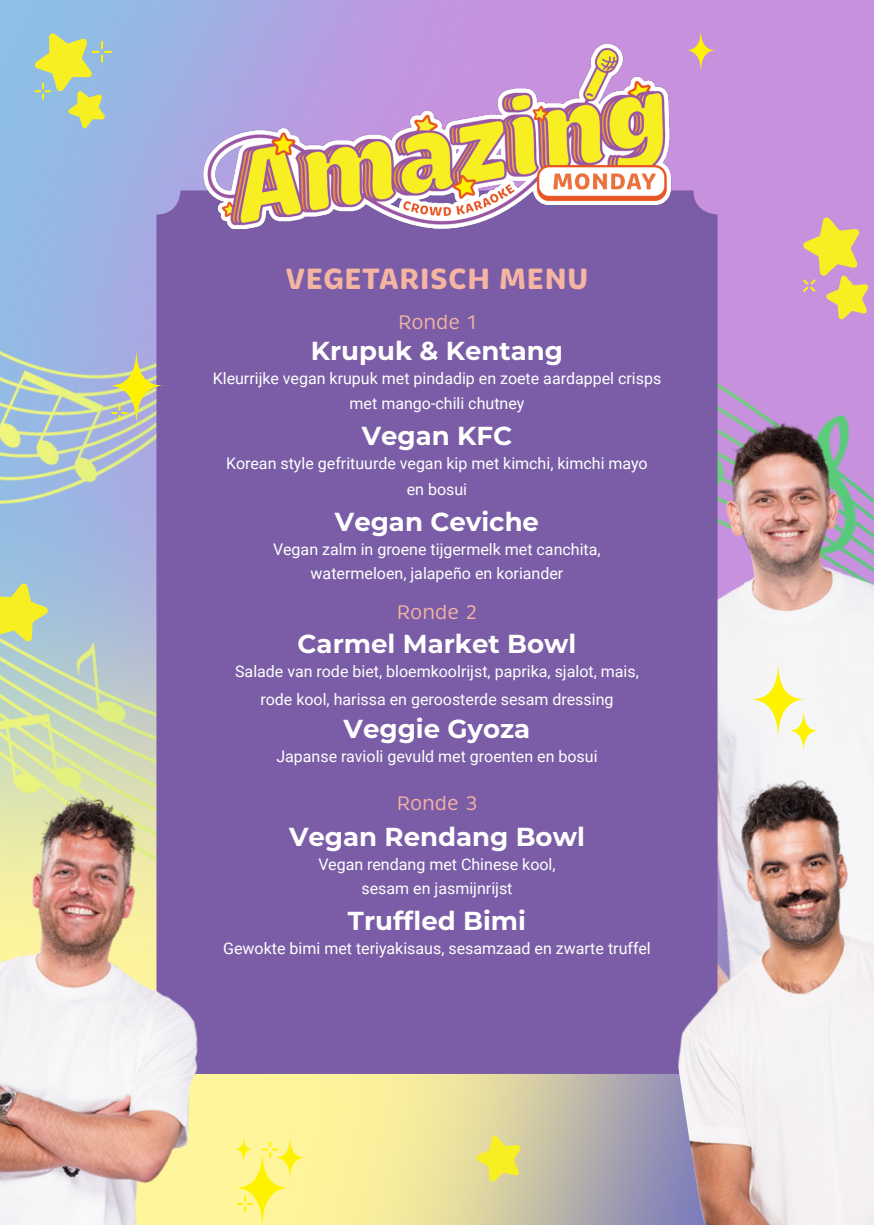
<style>
.page{position:relative;width:874px;height:1225px;background:#fff}
.page>*{position:absolute;margin:0;border:0;box-sizing:border-box;transform-origin:0 0}
.t1{font:700 30px "Brevia";color:#f5b5a2}
.t2{font:100 26px "Montserrat";color:#fff}
.t3{font:20px "Brevia";color:#f6b6a3}
.t4{font:20px "Brevia";color:#f5b5a2}
.t5{font:16px "Roboto";color:#fff}
</style>
<div class="page">
<img style="left:0;top:211px;width:873px;height:567px">
<img style="left:717px;top:392px;width:156px;height:360px">
<div style="left:156px;top:190px;width:561px;height:884px;background:#7a5da6;border-radius:24px"></div>
<img style="left:0;top:778px;width:283px;height:447px">
<img style="left:635px;top:752px;width:238px;height:473px">
<svg style="left:749px;top:661px;width:56px;height:79px;fill:#f5f5f7"></svg>
<svg style="left:787px;top:709px;width:31px;height:44px"></svg>
<svg style="left:108px;top:347px;width:56px;height:79px;background:#bfbd9b"></svg>
<svg style="left:474px;top:1117px;width:47px;height:67px;background:#e6de75"></svg>
<svg style="left:0;top:581px;width:50px;height:61px;background:#ced97a"></svg>
<svg style="left:274px;top:1136px;width:31px;height:44px"></svg>
<svg style="left:234px;top:1136px;width:19px;height:26px"></svg>
<svg style="left:111px;top:405px;width:16px;height:16px"></svg>
<svg style="left:33px;top:32px;width:79px;height:98px;background:#b4cca3"></svg>
<svg style="left:234px;top:1141px;width:56px;height:84px;background:#fef478"></svg>
<svg style="left:800px;top:207px;width:68px;height:115px;background:#d8b29a"></svg>
<svg style="left:685px;top:29px;width:30px;height:44px"></svg>
<img style="left:181px;top:41px;width:512px;height:189px">
<p class="t1" style="left:285px;top:260px;width:304px">VEGETARISCH MENU</p>
<p class="t4" style="left:398px;top:310px;width:79px">Ronde 1</p>
<p class="t2" style="left:311px;top:334px;width:254px">Krupuk &amp; Kentang</p>
<p class="t5" style="left:213px;top:367px;width:450px">Kleurrijke vegan krupuk met pindadip en zoete aardappel crisps</p>
<p class="t5" style="left:349px;top:391px;width:176px">met mango-chili chutney</p>
<p class="t2" style="left:361px;top:418px;width:152px">Vegan KFC</p>
<p class="t5" style="left:226px;top:451px;width:423px">Korean style gefrituurde vegan kip met kimchi, kimchi mayo</p>
<p class="t5" style="left:406px;top:478px;width:62px">en bosui</p>
<p class="t2" style="left:335px;top:505px;width:205px">Vegan Ceviche</p>
<p class="t5" style="left:273px;top:538px;width:329px">Vegan zalm in groene tijgermelk met canchita,</p>
<p class="t5" style="left:310px;top:562px;width:254px">watermeloen, jalapeño en koriander</p>
<p class="t3" style="left:396px;top:600px;width:82px">Ronde 2</p>
<p class="t2" style="left:297px;top:626px;width:280px">Carmel Market Bowl</p>
<p class="t5" style="left:235px;top:660px;width:405px">Salade van rode biet, bloemkoolrijst, paprika, sjalot, mais,</p>
<p class="t5" style="left:260px;top:687px;width:354px">rode kool, harissa en geroosterde sesam dressing</p>
<p class="t2" style="left:343px;top:711px;width:188px">Veggie Gyoza</p>
<p class="t5" style="left:276px;top:745px;width:322px">Japanse ravioli gevuld met groenten en bosui</p>
<p class="t3" style="left:396px;top:791px;width:82px">Ronde 3</p>
<p class="t2" style="left:289px;top:819px;width:297px">Vegan Rendang Bowl</p>
<p class="t5" style="left:318px;top:853px;width:239px">Vegan rendang met Chinese kool,</p>
<p class="t5" style="left:361px;top:877px;width:152px">sesam en jasmijnrijst</p>
<p class="t2" style="left:348px;top:903px;width:179px">Truffled Bimi</p>
<p class="t5" style="left:223px;top:937px;width:429px">Gewokte bimi met teriyakisaus, sesamzaad en zwarte truffel</p>
</div>
